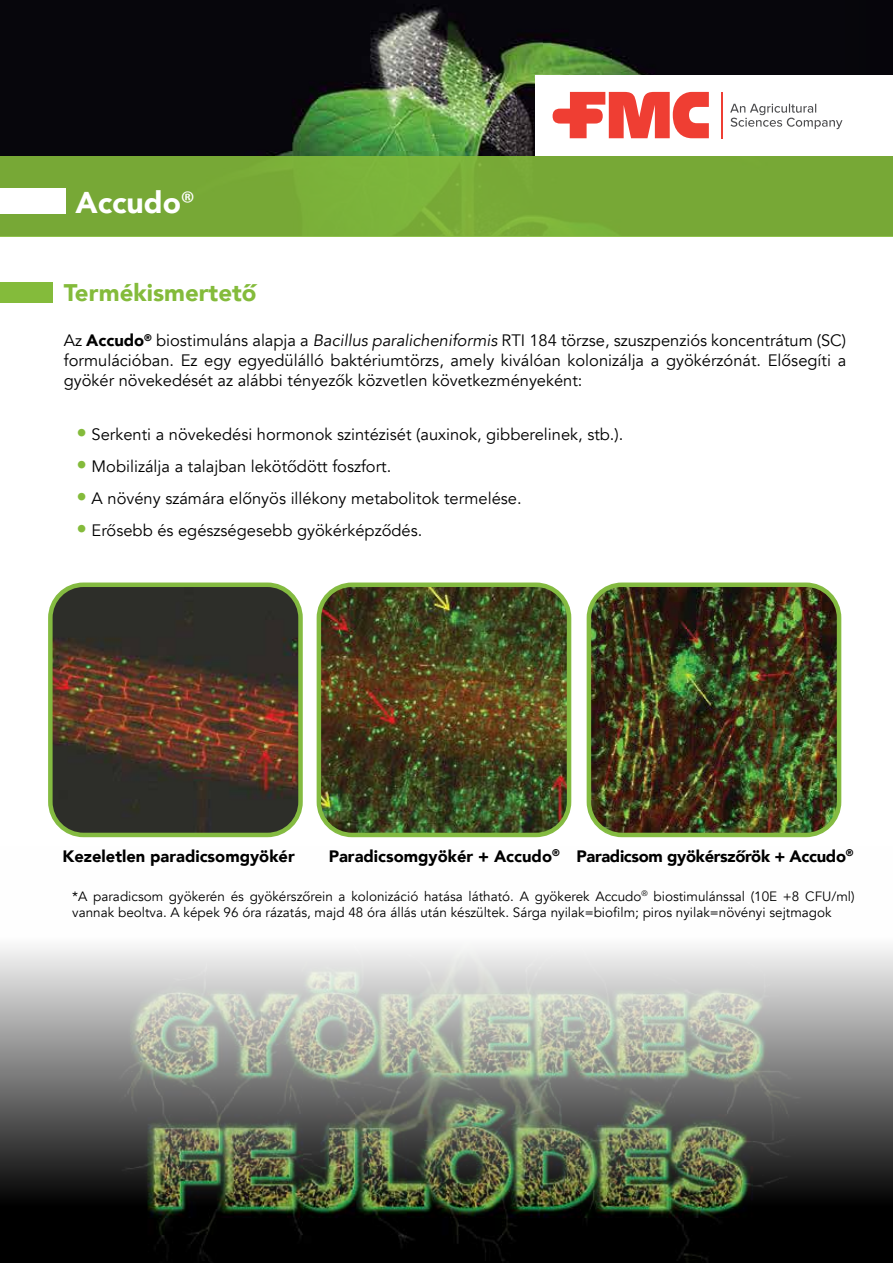
<style>
.page{position:relative;width:893px;height:1263px;background:#fff}
.page>*{position:absolute;margin:0;border:0;box-sizing:border-box;transform-origin:0 0}
.t1{font:900 30px "Avenir";color:#fff}
.t2{font:900 24px "Avenir";color:#84bb3b}
.t3{font:16.5px/19.8px "Avenir";color:#000;text-align:justify}
.t4{font:900 16.5px "Avenir";letter-spacing:-.02em;color:#000}
.t5{font:900 16.5px "Avenir";color:#000}
.t6{font:13.5px/16.2px "Avenir";color:#000}
.s1{font-family:"Calibri";font-weight:400}
.s2{font-weight:900}
.s3{font-style:italic}
.s4{font-size:21px;color:#84bb3b}
</style>
<div class="page">
<img style="left:9px;top:947px;width:876px;height:316px">
<img style="left:0;top:0;width:893px;height:156px">
<img style="left:589px;top:587px;width:250px;height:245px">
<div style="left:587px;top:582px;width:254px;height:255px;border:4px solid #84bb41;border-radius:33px"></div>
<img style="left:322px;top:587px;width:247px;height:245px">
<div style="left:317px;top:582px;width:254px;height:255px;border:4px solid #84bb41;border-radius:33px"></div>
<img style="left:53px;top:587px;width:245px;height:245px">
<div style="left:48px;top:582px;width:255px;height:255px;border:4px solid #84bb41;border-radius:33px"></div>
<div style="left:0;top:156px;width:893px;height:81px;background:linear-gradient(to right,#7aac39,#77a936)"></div>
<div style="left:0;top:189px;width:66px;height:25px;background:#fff"></div>
<div style="left:0;top:283px;width:52px;height:20px;background:#84bb3b"></div>
<div style="left:535px;top:75px;width:358px;height:81px;background:#fff"></div>
<svg style="left:553px;top:92px;width:156px;height:46px"></svg>
<svg style="left:730px;top:104px;width:112px;height:25px"></svg>
<hr style="left:721px;top:92px;width:1px;height:46px;background:#ef3e33">
<h1 class="t1" style="left:75px;top:176px;width:121px">Accudo<span class="s1">®</span></h1>
<h2 class="t2" style="left:64px;top:272px;width:194px">Termékismertető</h2>
<p class="t3" style="left:64px;top:331px;width:784px">Az <span class="s2">Accudo</span><sup>®</sup> biostimuláns alapja a <span class="s3">Bacillus paralicheniformis</span> RTI 184 törzse, szuszpenziós koncentrátum (SC) formulációban. Ez egy egyedülálló baktériumtörzs, amely kiválóan kolonizálja a gyökérzónát. Elősegíti a gyökér növekedését az alábbi tényezők közvetlen következményeként:</p>
<p class="t3" style="left:77px;top:425px;width:548px"><span class="s4">•</span> Serkenti a növekedési hormonok szintézisét (auxinok, gibberelinek, stb.).</p>
<p class="t3" style="left:77px;top:457px;width:316px"><span class="s4">•</span> Mobilizálja a talajban lekötődött foszfort.</p>
<p class="t3" style="left:77px;top:489px;width:447px"><span class="s4">•</span> A növény számára előnyös illékony metabolitok termelése.</p>
<p class="t3" style="left:77px;top:521px;width:347px"><span class="s4">•</span> Erősebb és egészségesebb gyökérképződés.</p>
<p class="t5" style="left:62px;top:842px;width:234px">Kezeletlen paradicsomgyökér</p>
<p class="t4" style="left:329px;top:842px;width:526px">Paradicsomgyökér + Accudo<sup>®</sup> Paradicsom gyökérszőrök + Accudo<sup>®</sup></p>
<p class="t6" style="left:72px;top:888px;width:784px">*A paradicsom gyökerén és gyökérszőrein a kolonizáció hatása látható. A gyökerek Accudo<sup>®</sup> biostimulánssal (10E +8 CFU/ml) vannak beoltva. A képek 96 óra rázatás, majd 48 óra állás után készültek. Sárga nyilak=biofilm; piros nyilak=növényi sejtmagok</p>
</div>
